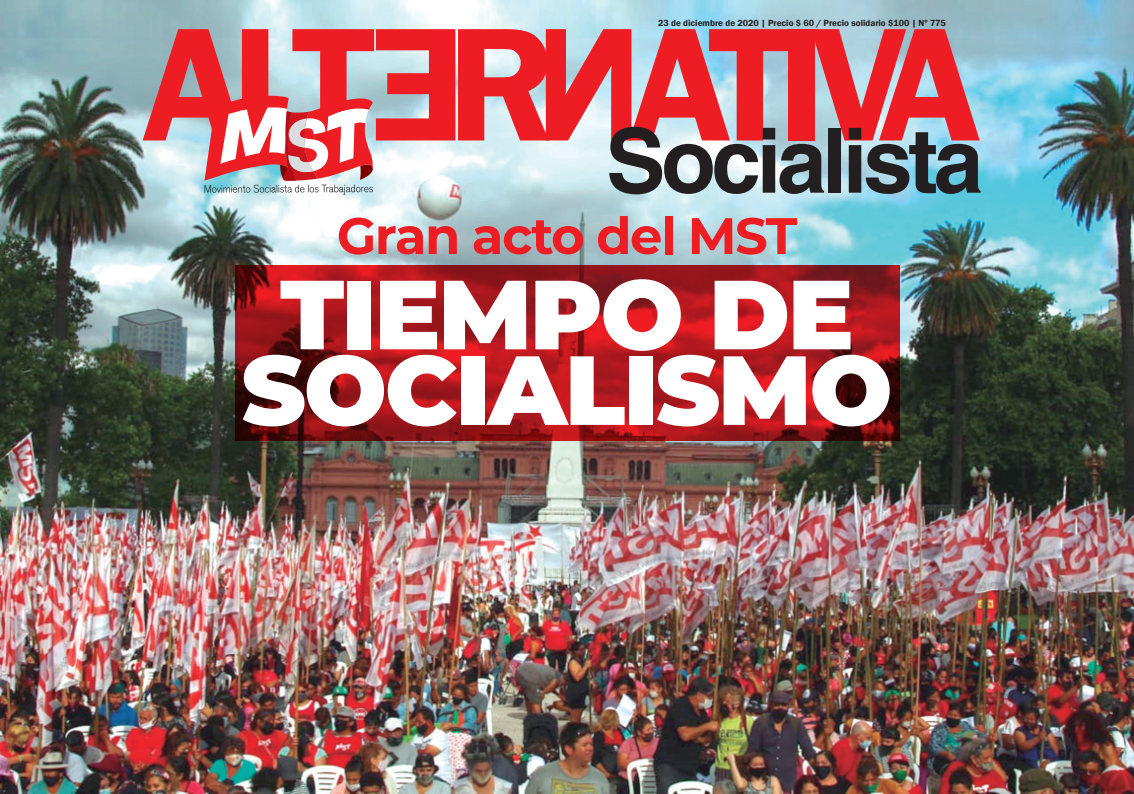
<style>
.page{position:relative;width:1134px;height:794px;background:#fff}
.page>*{position:absolute;margin:0;border:0;box-sizing:border-box;transform-origin:0 0}
.t1{font:900 97.9px/75.6px "Montserrat";letter-spacing:-.02em;color:#fff;text-align:center}
.t2{font:700 51.2px "Montserrat";letter-spacing:-.03em;color:#ee1d23}
.t3{font:600 9.1px "Franklin Gothic";color:#231f20}
</style>
<div class="page">
<img style="left:0;top:0;width:1134px;height:38px">
<img style="left:0;top:38px;width:1134px;height:756px">
<svg style="left:143px;top:29px;width:838px;height:166px;background:#c87d84"></svg>
<svg style="left:235px;top:265px;width:664px;height:176px;background:#9f151a"></svg>
<p class="t3" style="left:658px;top:20px;width:289px">23 de diciembre de 2020 | Precio $ 60 / Precio solidario $100 | Nº 775</p>
<h2 class="t2" style="left:337px;top:214px;width:462px">Gran acto del MST</h2>
<h1 class="t1" style="left:241px;top:278px;width:652px">TIEMPO DE<br>SOCIALISMO</h1>
</div>
